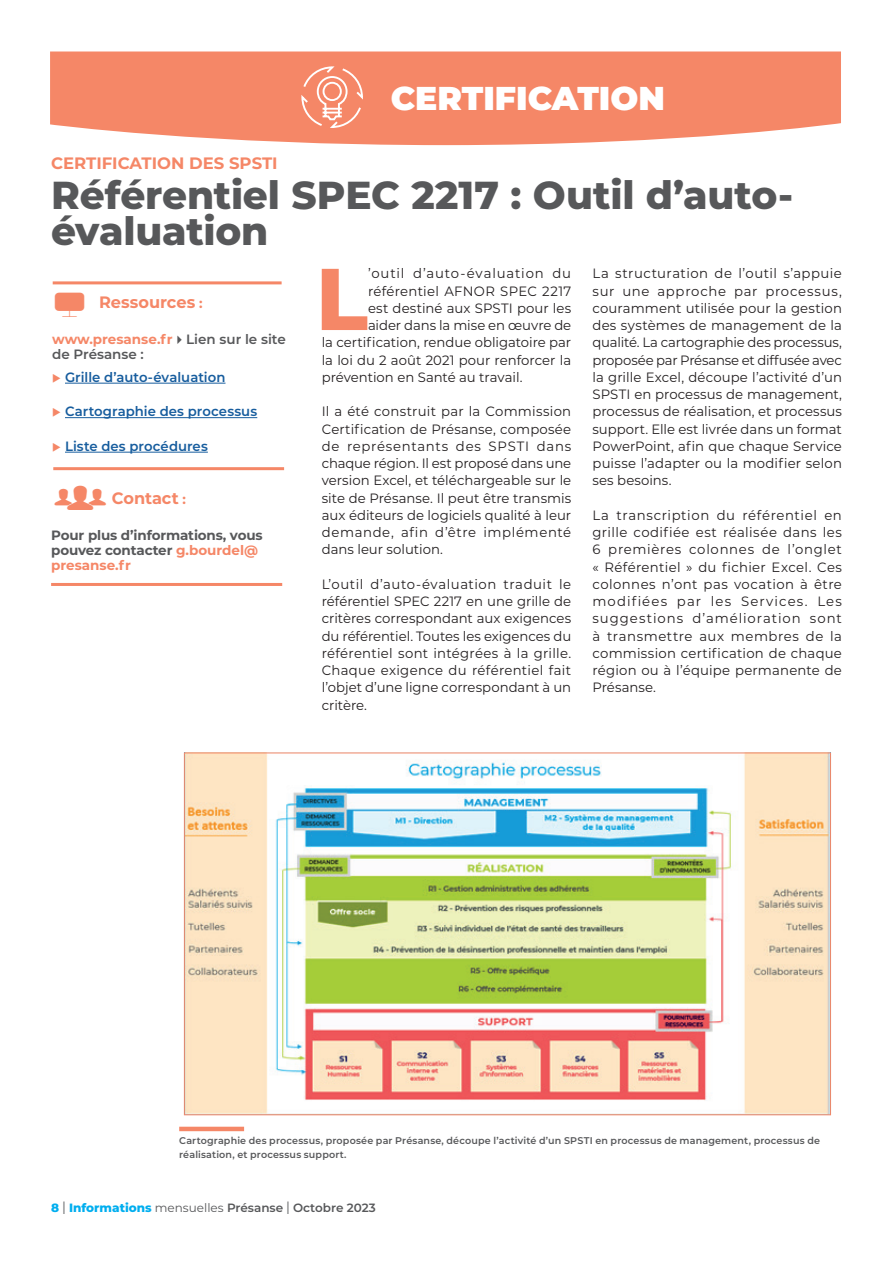
<style>
.page{position:relative;width:893px;height:1263px;background:#fff}
.page>*{position:absolute;margin:0;border:0;box-sizing:border-box;transform-origin:0 0}
.Article_1er_paragraphe{font:800 87.45px "Montserrat";color:#f58767}
.Titre{font:800 39px/36px "Montserrat";letter-spacing:-.005em;color:#57585a}
.t1{font:900 33px "Montserrat";color:#fff}
.t2{font:28.65px "Panton Icons A Fill";color:#f58767}
.SurtitreDPST{font:700 16.5px "Montserrat";color:#f58767}
.corps{font:700 16.5px "Montserrat";letter-spacing:-.005em;color:#f58767}
.Article_Paragraphes{font:13.5px/17.2px "Montserrat";letter-spacing:.01em;color:#231f20;text-align:justify}
.Article_1er_paragraphe-2{font:13.5px "Montserrat";letter-spacing:.005em;color:#231f20}
.t3{font:600 13.5px "Montserrat";letter-spacing:.005em;color:#175d9e}
.Article_Intertitre_gros{font:700 13.5px/15px "Montserrat";letter-spacing:-.01em;color:#57585a}
.Article_Intertitre_gros-2{font:600 13.5px/15px "Montserrat";color:#57585a}
.Article_1er_paragraphe-3{font:13.5px "Montserrat";letter-spacing:.06em;color:#231f20}
.Article_1er_paragraphe-4{font:13.5px "Montserrat";letter-spacing:.025em;color:#231f20}
.t4{font:600 12px "Montserrat";color:#57585a}
.Légende_new{font:600 9.75px/13.5px "Montserrat";letter-spacing:.02em;color:#57585a}
.s1{font-size:13.5px}
.s2{font-weight:700;color:#f58767}
.s3{color:#f58767}
.s4{font-weight:800;color:#00aeef}
.s5{font-weight:400;font-size:16.8px}
.s6{font-weight:400}
</style>
<div class="page">
<svg style="left:50px;top:52px;width:791px;height:93px;background:#f59072"></svg>
<svg style="left:300px;top:65px;width:64px;height:64px;background:#f69c82"></svg>
<hr style="left:65px;top:383px;width:160px;height:1px;background:#175d9e">
<hr style="left:65px;top:417px;width:192px;height:1px;background:#175d9e">
<hr style="left:65px;top:452px;width:143px;height:1px;background:#175d9e">
<hr style="left:53px;top:281px;width:229px;height:3px;background:#f58767">
<hr style="left:53px;top:467px;width:231px;height:3px;background:#f58767">
<hr style="left:51px;top:583px;width:231px;height:3px;background:#f58767">
<img style="left:186px;top:755px;width:643px;height:358px">
<hr style="left:179px;top:1127px;width:65px;height:4px;background:#f58767">
<p class="t1" style="left:391px;top:73px;width:276px">CERTIFICATION</p>
<p class="SurtitreDPST" style="left:51px;top:151px;width:228px">CERTIFICATION DES SPSTI</p>
<p class="Titre" style="left:51px;top:175px;width:744px">Référentiel SPEC 2217 : Outil d’auto&shy;évaluation</p>
<p class="Article_1er_paragraphe" style="left:316px;top:235px;width:54px">L</p>
<p class="Article_1er_paragraphe-3" style="left:368px;top:264px;width:205px">’outil d’auto-évaluation du</p>
<p class="Article_Paragraphes" style="left:592px;top:264px;width:251px">La structuration de l’outil s’appuie sur une approche par processus, couramment utilisée pour la gestion des systèmes de management de la qualité. La cartographie des processus, proposée par Présanse et diffusée avec la grille Excel, découpe l’activité d’un SPSTI en processus de management, processus de réalisation, et processus support. Elle est livrée dans un format PowerPoint, afin que chaque Service puisse l’adapter ou la modifier selon ses besoins.</p>
<p class="Article_Paragraphes" style="left:592px;top:506px;width:251px">La transcription du référentiel en grille codifiée est réalisée dans les 6 premières colonnes de l’onglet « Référentiel » du fichier Excel. Ces colonnes n’ont pas vocation à être modifiées par les Services. Les suggestions d’amélioration sont à transmettre aux membres de la commission certification de chaque région ou à l’équipe permanente de Présanse.</p>
<p class="Article_1er_paragraphe-4" style="left:368px;top:281px;width:205px">référentiel AFNOR SPEC 2217</p>
<p class="Article_1er_paragraphe-2" style="left:368px;top:299px;width:205px">est destiné aux SPSTI pour les</p>
<p class="Article_1er_paragraphe-2" style="left:368px;top:316px;width:205px">aider dans la mise en œuvre de</p>
<p class="Article_1er_paragraphe-2" style="left:322px;top:333px;width:251px">la certification, rendue obligatoire par</p>
<p class="Article_1er_paragraphe-2" style="left:322px;top:350px;width:251px">la loi du 2 août 2021 pour renforcer la</p>
<p class="Article_1er_paragraphe-2" style="left:322px;top:368px;width:202px">prévention en Santé au travail.</p>
<p class="Article_Paragraphes" style="left:322px;top:402px;width:251px">Il a été construit par la Commission Certification de Présanse, composée de représentants des SPSTI dans chaque région. Il est proposé dans une version Excel, et téléchargeable sur le site de Présanse. Il peut être transmis aux éditeurs de logiciels qualité à leur demande, afin d’être implémenté dans leur solution.</p>
<p class="Article_Paragraphes" style="left:322px;top:575px;width:251px">L’outil d’auto-évaluation traduit le référentiel SPEC 2217 en une grille de critères correspondant aux exigences du référentiel. Toutes les exigences du référentiel sont intégrées à la grille.<br>Chaque exigence du référentiel fait l’objet d’une ligne correspondant à un critère.</p>
<p class="t2" style="left:52px;top:291px;width:37px">A</p>
<p class="corps" style="left:99px;top:290px;width:105px">Ressources <span class="s1">:</span></p>
<p class="Article_Intertitre_gros-2" style="left:52px;top:331px;width:235px"><span class="s2">www.presanse.fr</span>✔Lien sur le site de Présanse :</p>
<p class="t3" style="left:52px;top:367px;width:175px"><span class="s3">◆</span> Grille d’auto-évaluation</p>
<p class="t3" style="left:52px;top:402px;width:207px"><span class="s3">◆</span> Cartographie des processus</p>
<p class="t3" style="left:52px;top:436px;width:157px"><span class="s3">◆</span> Liste des procédures</p>
<p class="t2" style="left:52px;top:483px;width:59px">u</p>
<p class="corps" style="left:112px;top:486px;width:76px">Contact <span class="s1">:</span></p>
<p class="Article_Intertitre_gros" style="left:51px;top:527px;width:213px">Pour plus d’informations, vous pouvez contacter <span class="s3">g.bourdel@ presanse.fr</span></p>
<p class="Légende_new" style="left:179px;top:1133px;width:642px">Cartographie des processus, proposée par Présanse, découpe l’activité d’un SPSTI en processus de management, processus de réalisation, et processus support.</p>
<p class="t4" style="left:51px;top:1199px;width:326px"><span class="s4">8</span> <span class="s5">l</span> <span class="s4">Informations</span> <span class="s6">mensuelles</span> Présanse <span class="s5">l</span> Octobre 2023</p>
</div>
